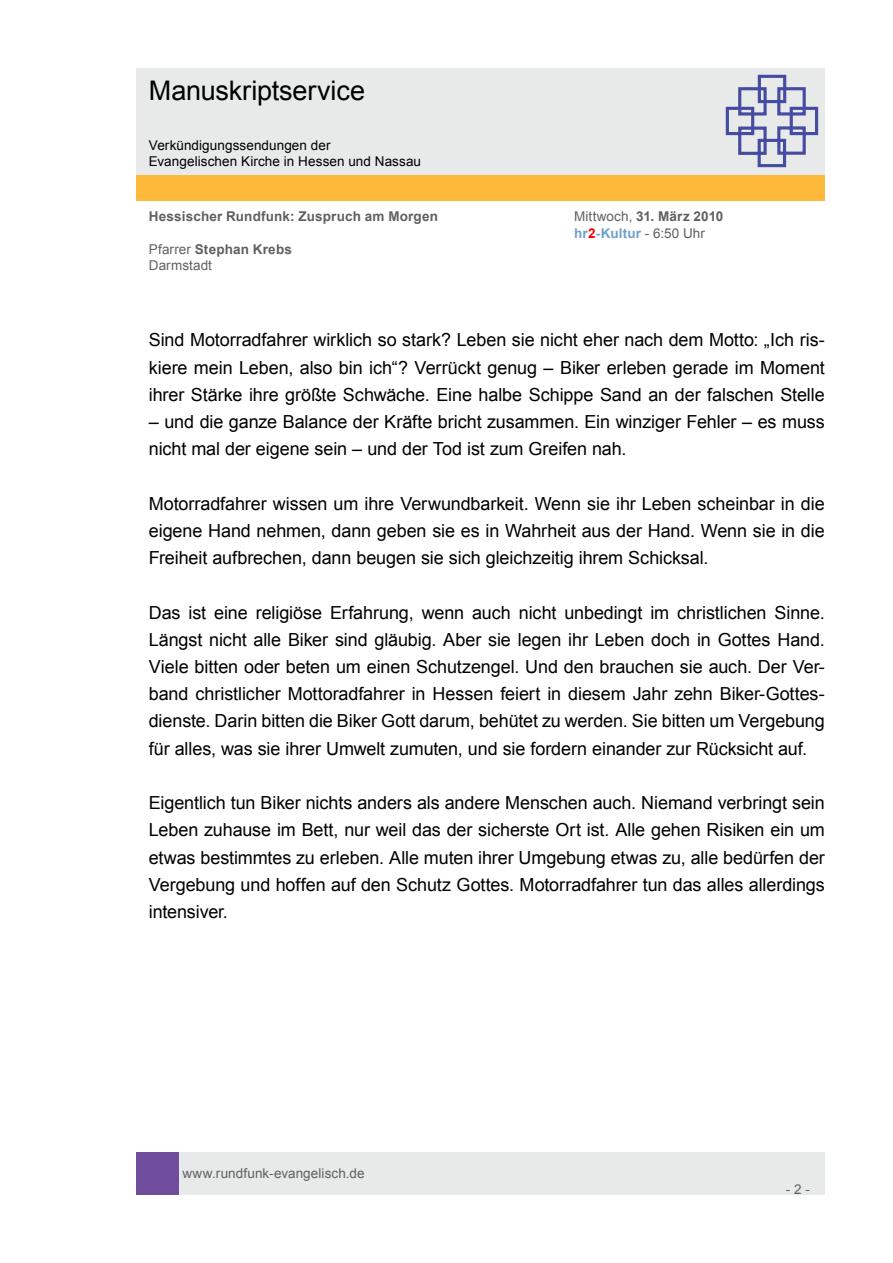
<style>
.page{position:relative;width:893px;height:1263px;background:#fff}
.page>*{position:absolute;margin:0;border:0;box-sizing:border-box;transform-origin:0 0}
.t1{font:27px "Arial";letter-spacing:-.005em;color:#000}
.t2{font:18px/27.2px "Arial";letter-spacing:-.005em;color:#000;text-align:justify}
.t3{font:13.5px/16.2px "Arial";letter-spacing:.005em;color:#606060}
.t4{font:13.5px/16.2px "Arial";letter-spacing:.005em;color:#000}
.t5{font:700 13.5px "Arial";letter-spacing:.015em;color:#606060}
.s1{font-weight:700}
.s2{font-weight:700;color:#71a0cc}
.s3{font-weight:700;color:#f00}
</style>
<div class="page">
<div style="left:179px;top:1152px;width:646px;height:43px;background:#e8e9e9"></div>
<div style="left:136px;top:1152px;width:43px;height:43px;background:#704c9c"></div>
<div style="left:136px;top:175px;width:689px;height:26px;background:#ffb93a"></div>
<div style="left:136px;top:68px;width:689px;height:106px;background:#e8e9e9"></div>
<svg style="left:725px;top:74px;width:94px;height:94px"></svg>
<h1 class="t1" style="left:149px;top:73px;width:218px">Manuskriptservice</h1>
<p class="t4" style="left:149px;top:137px;width:274px">Verkündigungssendungen der<br>Evangelischen Kirche in Hessen und Nassau</p>
<p class="t5" style="left:149px;top:208px;width:291px">Hessischer Rundfunk: Zuspruch am Morgen</p>
<p class="t3" style="left:574px;top:209px;width:151px">Mittwoch, <span class="s1">31. März 2010 </span><span class="s2">hr</span><span class="s3">2</span><span class="s2">-Kultur</span> - 6:50 Uhr</p>
<p class="t3" style="left:149px;top:241px;width:145px">Pfarrer <span class="s1">Stephan Krebs<br></span>Darmstadt</p>
<p class="t2" style="left:149px;top:327px;width:678px">Sind Motorradfahrer wirklich so stark? Leben sie nicht eher nach dem Motto: „Ich ris&shy;kiere mein Leben, also bin ich“? Verrückt genug – Biker erleben gerade im Moment ihrer Stärke ihre größte Schwäche. Eine halbe Schippe Sand an der falschen Stelle</p>
<p class="t2" style="left:149px;top:408px;width:678px">– und die ganze Balance der Kräfte bricht zusammen. Ein winziger Fehler – es muss nicht mal der eigene sein – und der Tod ist zum Greifen nah.</p>
<p class="t2" style="left:149px;top:490px;width:677px">Motorradfahrer wissen um ihre Verwundbarkeit. Wenn sie ihr Leben scheinbar in die eigene Hand nehmen, dann geben sie es in Wahrheit aus der Hand. Wenn sie in die Freiheit aufbrechen, dann beugen sie sich gleichzeitig ihrem Schicksal.</p>
<p class="t2" style="left:149px;top:599px;width:678px">Das ist eine religiöse Erfahrung, wenn auch nicht unbedingt im christlichen Sinne.<br>Längst nicht alle Biker sind gläubig. Aber sie legen ihr Leben doch in Gottes Hand.<br>Viele bitten oder beten um einen Schutzengel. Und den brauchen sie auch. Der Ver&shy;band christlicher Mottoradfahrer in Hessen feiert in diesem Jahr zehn Biker-Gottes&shy;dienste. Darin bitten die Biker Gott darum, behütet zu werden. Sie bitten um Vergebung für alles, was sie ihrer Umwelt zumuten, und sie fordern einander zur Rücksicht auf.</p>
<p class="t2" style="left:149px;top:789px;width:678px">Eigentlich tun Biker nichts anders als andere Menschen auch. Niemand verbringt sein Leben zuhause im Bett, nur weil das der sicherste Ort ist. Alle gehen Risiken ein um etwas bestimmtes zu erleben. Alle muten ihrer Umgebung etwas zu, alle bedürfen der Vergebung und hoffen auf den Schutz Gottes. Motorradfahrer tun das alles allerdings intensiver.</p>
<p class="t3" style="left:182px;top:1165px;width:184px">www.rundfunk-evangelisch.de</p>
<p class="t3" style="left:786px;top:1181px;width:26px">- 2 -</p>
</div>
